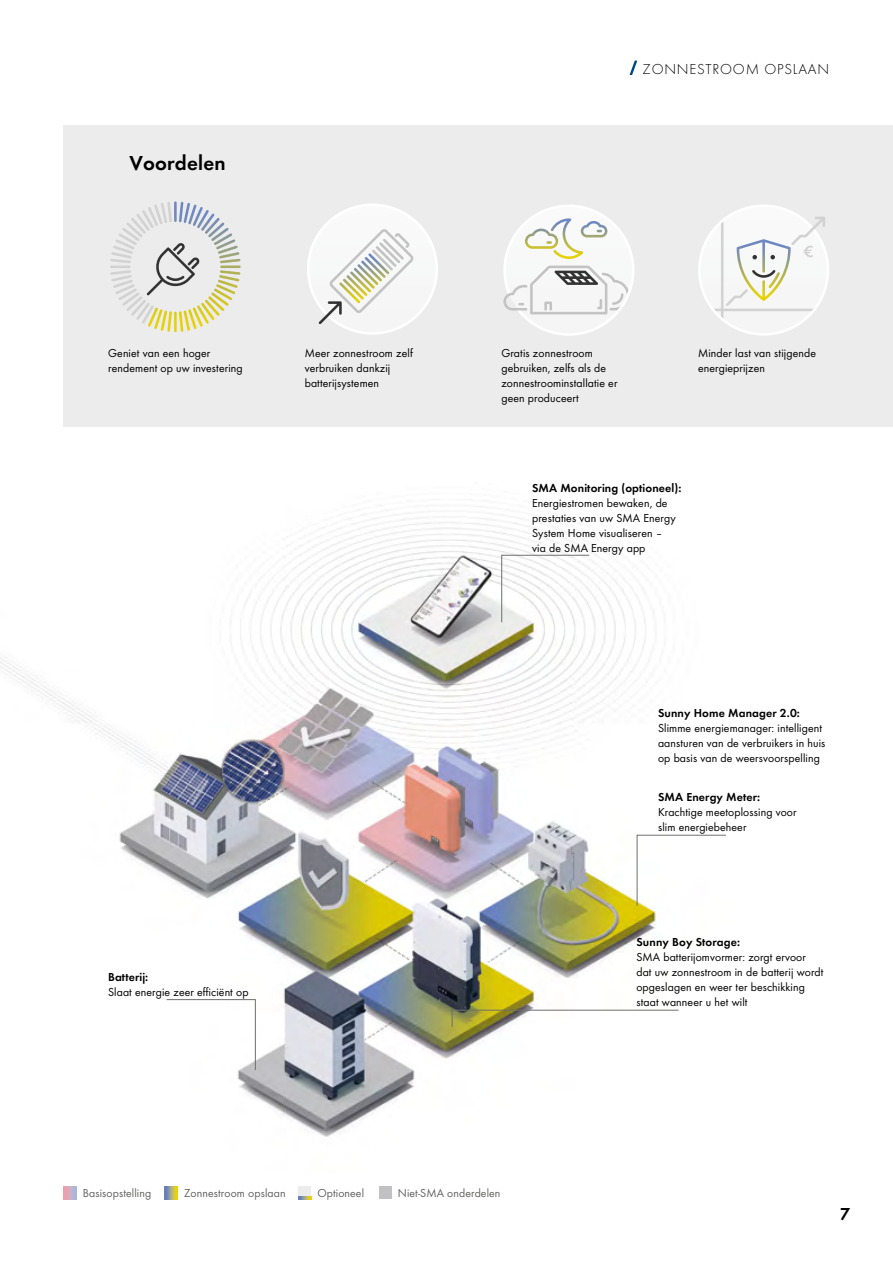
<style>
.page{position:relative;width:893px;height:1263px;background:#fff}
.page>*{position:absolute;margin:0;border:0;box-sizing:border-box;transform-origin:0 0}
.t1{font:600 21px "SMA Futura Global";letter-spacing:.01em;color:#000}
.t2{font:600 18px "SMA Futura Global";color:#000}
.t3{font:15px "SMA Futura Global Light";letter-spacing:.05em;color:#000}
.t4{font:12px/15px "SMA Futura Global";letter-spacing:.01em;color:#000}
.t5{font:600 12px "SMA Futura Global";letter-spacing:.01em;color:#000}
.t6{font:12px "SMA Futura Global";letter-spacing:.01em;color:#636362}
</style>
<div class="page">
<img style="left:0;top:506px;width:726px;height:631px">
<svg style="left:629px;top:61px;width:8px;height:14px"></svg>
<div style="left:64px;top:125px;width:829px;height:302px;background:#ececed"></div>
<svg style="left:110px;top:201px;width:131px;height:123px"></svg>
<svg style="left:503px;top:205px;width:131px;height:131px"></svg>
<svg style="left:307px;top:204px;width:131px;height:131px"></svg>
<svg style="left:698px;top:205px;width:131px;height:131px"></svg>
<svg style="left:164px;top:1186px;width:13px;height:13px"></svg>
<div style="left:298px;top:1186px;width:13px;height:13px;background:#ececed"></div>
<svg style="left:64px;top:1186px;width:13px;height:13px"></svg>
<svg style="left:298px;top:1196px;width:13px;height:3px"></svg>
<svg style="left:166px;top:999px;width:90px;height:72px"></svg>
<svg style="left:636px;top:835px;width:90px;height:71px"></svg>
<svg style="left:451px;top:1009px;width:228px;height:18px"></svg>
<svg style="left:501px;top:555px;width:89px;height:68px"></svg>
<div style="left:379px;top:1186px;width:13px;height:13px;background:#c1c0c2"></div>
<h1 class="t1" style="left:129px;top:151px;width:98px">Voordelen</h1>
<p class="t3" style="left:643px;top:60px;width:188px">ZONNESTROOM OPSLAAN</p>
<p class="t4" style="left:108px;top:345px;width:136px">Geniet van een hoger rendement op uw investering</p>
<p class="t4" style="left:305px;top:345px;width:110px">Meer zonnestroom zelf verbruiken dankzij batterijsystemen</p>
<p class="t4" style="left:501px;top:345px;width:118px">Gratis zonnestroom gebruiken, zelfs als de zonnestroominstallatie er geen produceert</p>
<p class="t4" style="left:698px;top:345px;width:119px">Minder last van stijgende energieprijzen</p>
<p class="t5" style="left:532px;top:480px;width:151px">SMA Monitoring (optioneel):</p>
<p class="t4" style="left:532px;top:495px;width:145px">Energiestromen bewaken, de prestaties van uw SMA Energy<br>System Home visualiseren – via de SMA Energy app</p>
<p class="t5" style="left:108px;top:969px;width:42px">Batterij:</p>
<p class="t4" style="left:108px;top:984px;width:142px">Slaat energie zeer efficiënt op</p>
<p class="t5" style="left:658px;top:706px;width:143px">Sunny Home Manager 2.0:</p>
<p class="t4" style="left:658px;top:721px;width:169px">Slimme energiemanager: intelligent aansturen van de verbruikers in huis op basis van de weersvoorspelling</p>
<p class="t5" style="left:658px;top:790px;width:104px">SMA Energy Meter:</p>
<p class="t4" style="left:658px;top:805px;width:140px">Krachtige meetoplossing voor slim energiebeheer</p>
<p class="t5" style="left:636px;top:934px;width:105px">Sunny Boy Storage:</p>
<p class="t4" style="left:636px;top:949px;width:189px">SMA batterijomvormer: zorgt ervoor dat uw zonnestroom in de batterij wordt opgeslagen en weer ter beschikking staat wanneer u het wilt</p>
<p class="t6" style="left:83px;top:1186px;width:70px">Basisopstelling</p>
<p class="t6" style="left:317px;top:1186px;width:48px">Optioneel</p>
<p class="t6" style="left:184px;top:1186px;width:103px">Zonnestroom opslaan</p>
<p class="t6" style="left:398px;top:1186px;width:104px">Niet-SMA onderdelen</p>
<h2 class="t2" style="left:840px;top:1204px;width:12px">7</h2>
</div>
